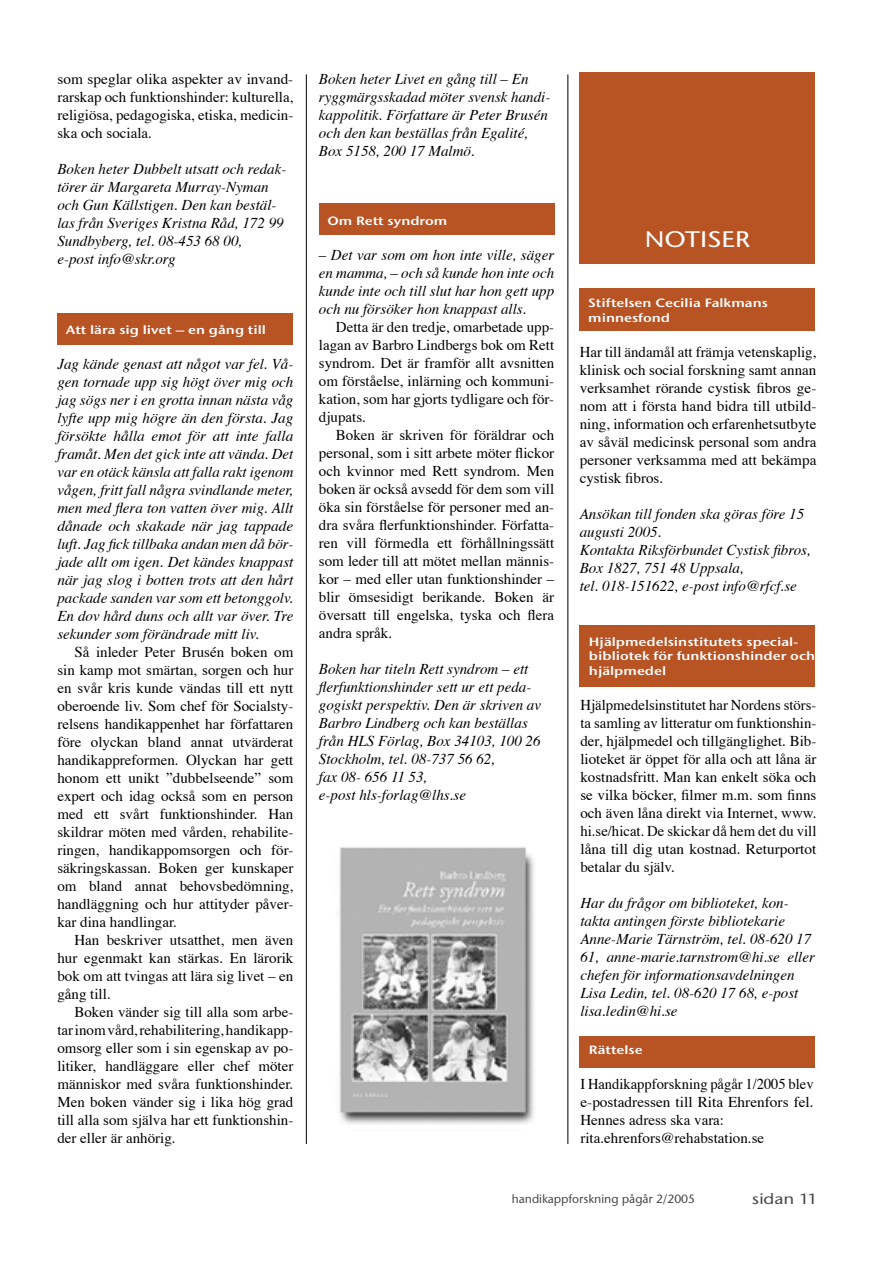
<style>
.page{position:relative;width:893px;height:1263px;background:#fff}
.page>*{position:absolute;margin:0;border:0;box-sizing:border-box;transform-origin:0 0}
.Mellan_rubrik{font:500 22.5px "Stone Sans ITC";color:#fff;scale:1.2 1}
.Brödtext_10_pt_med_indrag{font:15px/18px "Times";color:#000;text-align:justify}
.brödtext_italic{font:italic 15px/18px "Times";color:#000}
.brödtext_10_pt{font:15px/18px "Times";color:#000;text-align:justify}
.brödtext_10_pt-2{font:italic 15px/18px "Times";color:#000;text-align:justify}
.brödtext_italic-2{font:15px/18px "Times";color:#000;text-align:justify}
.t1{font:500 15px "Stone Sans ITC";color:#484848;scale:1.2 1}
.Negrub{font:12px/14.4px "Stone Sans ITC Semi";color:#fff;scale:1.2 1}
.t2{font:500 12px "Stone Sans ITC";color:#484848}
</style>
<div class="page">
<hr style="left:306px;top:74px;width:1px;height:1070px;background:#000">
<hr style="left:568px;top:74px;width:1px;height:1070px;background:#000">
<div style="left:57px;top:313px;width:236px;height:32px;background:#b85324"></div>
<div style="left:319px;top:204px;width:235px;height:31px;background:#b85324"></div>
<div style="left:580px;top:72px;width:235px;height:192px;background:#b85324"></div>
<div style="left:580px;top:288px;width:235px;height:42px;background:#b85324"></div>
<div style="left:580px;top:625px;width:235px;height:62px;background:#b85324"></div>
<div style="left:580px;top:1036px;width:235px;height:31px;background:#b85324"></div>
<img style="left:339px;top:847px;width:195px;height:277px">
<p class="brödtext_italic-2" style="left:57px;top:70px;width:238px">som speglar olika aspekter av invand&shy;rarskap och funktionshinder: kulturella, religiösa, pedagogiska, etiska, medicin&shy;ska och sociala.</p>
<p class="brödtext_italic" style="left:57px;top:160px;width:230px">Boken heter Dubbelt utsatt och redak&shy;törer är Margareta Murray-Nyman och Gun Källstigen. Den kan bestäl&shy;las från Sveriges Kristna Råd, 172 99<br>Sundbyberg, tel. 08-453 68 00,<br>e-post info@skr.org</p>
<p class="Negrub" style="left:66px;top:323px;width:168px">Att lära sig livet – en gång till</p>
<p class="brödtext_10_pt-2" style="left:57px;top:356px;width:238px">Jag kände genast att något var fel. Vå&shy;gen tornade upp sig högt över mig och jag sögs ner i en grotta innan nästa våg lyfte upp mig högre än den första. Jag försökte hålla emot för att inte falla framåt. Men det gick inte att vända. Det var en otäck känsla att falla rakt igenom vågen, fritt fall några svindlande meter, men med flera ton vatten över mig. Allt dånade och skakade när jag tappade luft. Jag fick tillbaka andan men då bör&shy;jade allt om igen. Det kändes knappast när jag slog i botten trots att den hårt packade sanden var som ett betonggolv.<br>En dov hård duns och allt var över. Tre sekunder som förändrade mitt liv.</p>
<p class="Brödtext_10_pt_med_indrag" style="left:57px;top:644px;width:238px;text-indent:17px">Så inleder Peter Brusén boken om sin kamp mot smärtan, sorgen och hur en svår kris kunde vändas till ett nytt oberoende liv. Som chef för Socialsty&shy;relsens handikappenhet har författaren före olyckan bland annat utvärderat handikappreformen. Olyckan har gett honom ett unikt ”dubbelseende” som expert och idag också som en person med ett svårt funktionshinder. Han skildrar möten med vården, rehabilite&shy;ringen, handikappomsorgen och för&shy;säkringskassan. Boken ger kunskaper om bland annat behovsbedömning, handläggning och hur attityder påver&shy;kar dina handlingar.</p>
<p class="Brödtext_10_pt_med_indrag" style="left:57px;top:932px;width:237px;text-indent:17px">Han beskriver utsatthet, men även hur egenmakt kan stärkas. En lärorik bok om att tvingas att lära sig livet – en gång till.</p>
<p class="Brödtext_10_pt_med_indrag" style="left:57px;top:1004px;width:238px;text-indent:17px">Boken vänder sig till alla som arbe&shy;tar inom vård, rehabilitering, handikapp&shy;omsorg eller som i sin egenskap av po&shy;litiker, handläggare eller chef möter människor med svåra funktionshinder.<br>Men boken vänder sig i lika hög grad till alla som själva har ett funktionshin&shy;der eller är anhörig.</p>
<p class="brödtext_italic" style="left:319px;top:70px;width:233px">Boken heter Livet en gång till – En ryggmärgsskadad möter svensk handi&shy;kappolitik. Författare är Peter Brusén och den kan beställas från Egalité, Box 5158, 200 17 Malmö.</p>
<p class="Negrub" style="left:327px;top:213px;width:102px">Om Rett syndrom</p>
<p class="brödtext_10_pt-2" style="left:319px;top:247px;width:237px">– Det var som om hon inte ville, säger en mamma, – och så kunde hon inte och kunde inte och till slut har hon gett upp och nu försöker hon knappast alls.</p>
<p class="Brödtext_10_pt_med_indrag" style="left:319px;top:319px;width:237px;text-indent:17px">Detta är den tredje, omarbetade upp&shy;lagan av Barbro Lindbergs bok om Rett syndrom. Det är framför allt avsnitten om förståelse, inlärning och kommuni&shy;kation, som har gjorts tydligare och för&shy;djupats.</p>
<p class="Brödtext_10_pt_med_indrag" style="left:319px;top:427px;width:237px;text-indent:17px">Boken är skriven för föräldrar och personal, som i sitt arbete möter flickor och kvinnor med Rett syndrom. Men boken är också avsedd för dem som vill öka sin förståelse för personer med an&shy;dra svåra flerfunktionshinder. Författa&shy;ren vill förmedla ett förhållningssätt som leder till att mötet mellan männis&shy;kor – med eller utan funktionshinder – blir ömsesidigt berikande. Boken är översatt till engelska, tyska och flera andra språk.</p>
<p class="brödtext_italic" style="left:319px;top:661px;width:224px">Boken har titeln Rett syndrom – ett flerfunktionshinder sett ur ett peda&shy;gogiskt perspektiv. Den är skriven av<br>Barbro Lindberg och kan beställas från HLS Förlag, Box 34103, 100 26<br>Stockholm, tel. 08-737 56 62,<br>fax 08- 656 11 53,<br>e-post hls-forlag@lhs.se</p>
<p class="Mellan_rubrik" style="left:645px;top:225px;width:89px">NOTISER</p>
<p class="Negrub" style="left:588px;top:296px;width:151px">Stiftelsen Cecilia Falkmans minnesfond</p>
<p class="brödtext_10_pt" style="left:580px;top:343px;width:238px">Har till ändamål att främja vetenskaplig, klinisk och social forskning samt annan verksamhet rörande cystisk fibros ge&shy;nom att i första hand bidra till utbild&shy;ning, information och erfarenhetsutbyte av såväl medicinsk personal som andra personer verksamma med att bekämpa cystisk fibros.</p>
<p class="brödtext_italic" style="left:580px;top:506px;width:226px">Ansökan till fonden ska göras före 15 augusti 2005.</p>
<p class="brödtext_italic" style="left:580px;top:542px;width:233px">Kontakta Riksförbundet Cystisk fibros,<br>Box 1827, 751 48 Uppsala,<br>tel. 018-151622, e-post info@rfcf.se</p>
<p class="Negrub" style="left:589px;top:634px;width:190px">Hjälpmedelsinstitutets special&shy;bibliotek för funktionshinder och hjälpmedel</p>
<p class="brödtext_10_pt" style="left:580px;top:697px;width:238px">Hjälpmedelsinstitutet har Nordens störs&shy;ta samling av litteratur om funktionshin&shy;der, hjälpmedel och tillgänglighet. Bib&shy;lioteket är öppet för alla och att låna är kostnadsfritt. Man kan enkelt söka och se vilka böcker, filmer m.m. som finns och även låna direkt via Internet, www. hi.se/hicat. De skickar då hem det du vill låna till dig utan kostnad. Returportot betalar du själv.</p>
<p class="brödtext_italic" style="left:580px;top:895px;width:236px">Har du frågor om biblioteket, kon&shy;takta antingen förste bibliotekarie Anne-Marie Tärnström, tel. 08-620 17<br>61, anne-marie.tarnstrom@hi.se eller chefen för informationsavdelningen Lisa Ledin, tel. 08-620 17 68, e-post lisa.ledin@hi.se</p>
<p class="Negrub" style="left:589px;top:1043px;width:46px">Rättelse</p>
<p class="brödtext_10_pt" style="left:580px;top:1076px;width:235px">I Handikappforskning pågår 1/2005 blev e-postadressen till Rita Ehrenfors fel.<br>Hennes adress ska vara:</p>
<p class="brödtext_10_pt" style="left:580px;top:1130px;width:185px">rita.ehrenfors@rehabstation.se</p>
<p class="t2" style="left:512px;top:1191px;width:185px">handikappforskning pågår 2/2005</p>
<p class="t1" style="left:752px;top:1189px;width:56px">sidan 11</p>
</div>
